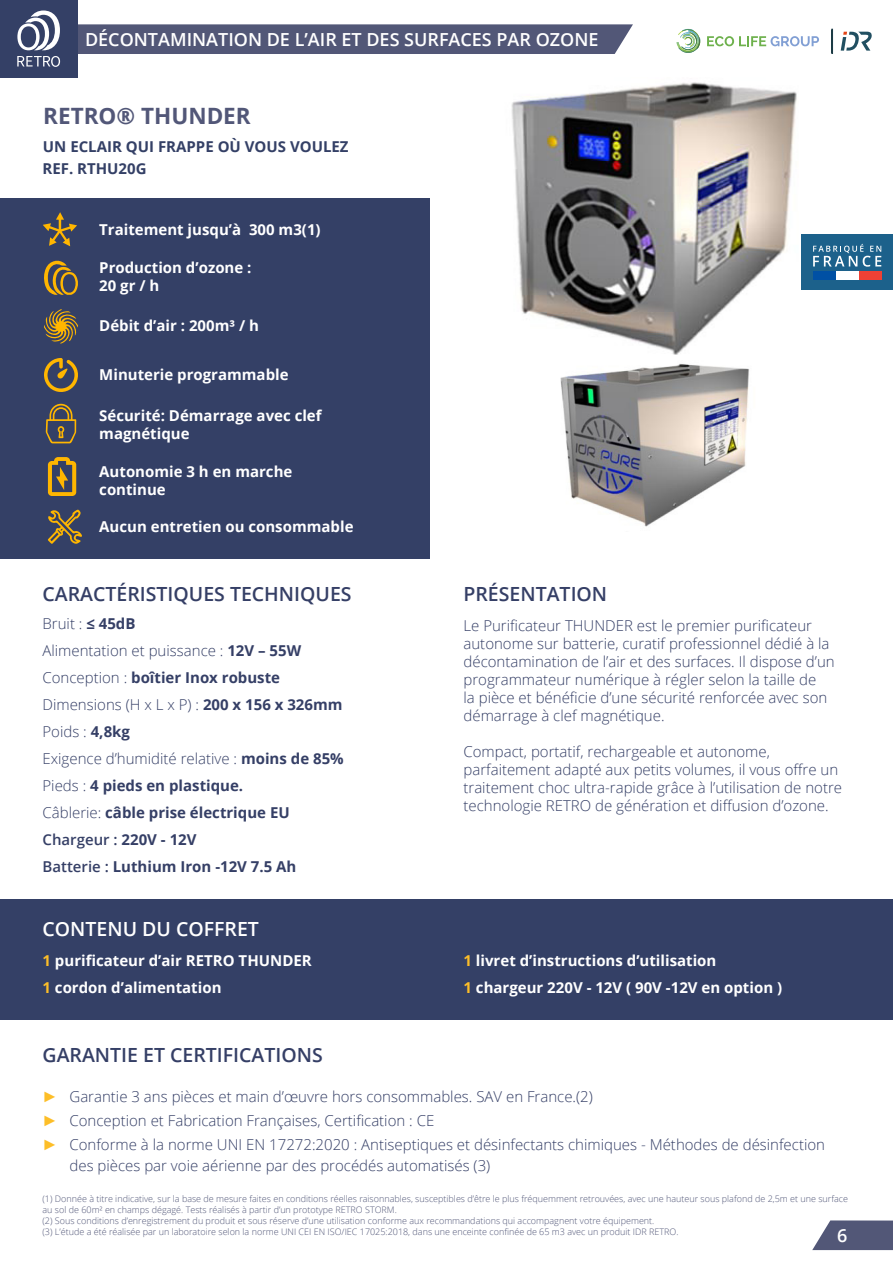
<style>
.page{position:relative;width:893px;height:1263px;background:#fff}
.page>*{position:absolute;margin:0;border:0;box-sizing:border-box;transform-origin:0 0}
.TITRE_1_RETRO{font:700 22.5px "Open Sans";color:#525778}
.Title_2_White_retro{font:600 19.5px "Open Sans";color:#353f66}
.Title_2_Dark_Backgro{font:600 19.5px "Open Sans";color:#fff}
.t1{font:600 18px "Open Sans";color:#fff}
.Standard_White_Retro{font:300 15px/18px "Open Sans";color:#353f66}
.Standard_Dark_bold_r{font:700 15px "Open Sans";color:#fff}
.Retro_List{font:300 15px "Open Sans";color:#353f66}
.Retro_List-2{font:700 15px "Open Sans";color:#353f66}
.Titre_3_white_retro{font:700 15px "Open Sans";color:#344066}
.Retro_List-3{font:600 15px "Open Sans";color:#353f66}
.small_white_retro{font:300 9px/10.8px "Open Sans";color:#525778}
.s1{font-weight:700}
.s2{font-weight:300}
.s3{font-weight:600}
.s4{color:#fdbe28}
.s5{font-family:"Arial";font-weight:400;color:#fdbe28}
</style>
<div class="page">
<div style="left:77px;top:24px;width:556px;height:30px;background:#525777"></div>
<svg style="left:812px;top:1220px;width:81px;height:30px;background:#686c88"></svg>
<div style="left:0;top:0;width:77px;height:77px;background:#344066"></div>
<svg style="left:17px;top:56px;width:43px;height:11px"></svg>
<svg style="left:17px;top:11px;width:43px;height:39px"></svg>
<svg style="left:841px;top:32px;width:31px;height:19px"></svg>
<svg style="left:707px;top:36px;width:112px;height:10px"></svg>
<svg style="left:679px;top:29px;width:22px;height:24px"></svg>
<div style="left:831px;top:29px;width:2px;height:25px;border:2px solid #1c3b45"></div>
<div style="left:0;top:899px;width:893px;height:121px;background:#344066"></div>
<div style="left:0;top:198px;width:429px;height:360px;background:#344066"></div>
<img style="left:511px;top:82px;width:286px;height:273px">
<img style="left:560px;top:364px;width:189px;height:163px">
<svg style="left:44px;top:309px;width:34px;height:34px"></svg>
<svg style="left:43px;top:212px;width:34px;height:34px"></svg>
<svg style="left:48px;top:509px;width:34px;height:35px"></svg>
<svg style="left:44px;top:261px;width:34px;height:34px"></svg>
<svg style="left:44px;top:358px;width:34px;height:34px"></svg>
<svg style="left:46px;top:404px;width:30px;height:39px"></svg>
<svg style="left:48px;top:457px;width:28px;height:39px"></svg>
<div style="left:801px;top:234px;width:92px;height:56px;background:#1c618b"></div>
<svg style="left:813px;top:244px;width:68px;height:23px"></svg>
<div style="left:813px;top:271px;width:23px;height:9px;background:#0050a4"></div>
<div style="left:836px;top:271px;width:23px;height:9px;background:#fff"></div>
<div style="left:859px;top:271px;width:22px;height:9px;background:#ef4135"></div>
<p class="t1" style="left:85px;top:27px;width:515px">DÉCONTAMINATION DE L’AIR ET DES SURFACES PAR OZONE</p>
<p class="TITRE_1_RETRO" style="left:43px;top:100px;width:209px">RETRO® THUNDER</p>
<p class="Titre_3_white_retro" style="left:43px;top:136px;width:307px">UN ECLAIR QUI FRAPPE OÙ VOUS VOULEZ</p>
<p class="Titre_3_white_retro" style="left:43px;top:158px;width:106px">REF. RTHU20G</p>
<p class="Standard_Dark_bold_r" style="left:99px;top:219px;width:223px">Traitement jusqu’à 300 m3(1)</p>
<p class="Standard_Dark_bold_r" style="left:99px;top:257px;width:154px">Production d’ozone :</p>
<p class="Standard_Dark_bold_r" style="left:99px;top:275px;width:62px">20 gr / h</p>
<p class="Standard_Dark_bold_r" style="left:99px;top:315px;width:161px">Débit d’air : 200m³ / h</p>
<p class="Standard_Dark_bold_r" style="left:99px;top:364px;width:191px">Minuterie programmable</p>
<p class="Standard_Dark_bold_r" style="left:99px;top:405px;width:224px">Sécurité: Démarrage avec clef</p>
<p class="Standard_Dark_bold_r" style="left:99px;top:423px;width:92px">magnétique</p>
<p class="Standard_Dark_bold_r" style="left:99px;top:461px;width:195px">Autonomie 3 h en marche</p>
<p class="Standard_Dark_bold_r" style="left:99px;top:479px;width:68px">continue</p>
<p class="Standard_Dark_bold_r" style="left:99px;top:516px;width:256px">Aucun entretien ou consommable</p>
<p class="Title_2_White_retro" style="left:43px;top:580px;width:311px">CARACTÉRISTIQUES TECHNIQUES</p>
<p class="Title_2_White_retro" style="left:463px;top:580px;width:145px">PRÉSENTATION</p>
<p class="Retro_List" style="left:43px;top:613px;width:95px">Bruit : <span class="s1">≤ 45dB</span></p>
<p class="Retro_List" style="left:43px;top:640px;width:260px">Alimentation et puissance : <span class="s1">12V – 55W</span></p>
<p class="Retro_List-2" style="left:43px;top:667px;width:239px"><span class="s2">Conception :</span> boîtier Inox robuste</p>
<p class="Retro_List" style="left:43px;top:694px;width:301px">Dimensions (H x L x P) : <span class="s1">200 x 156 x 326mm</span></p>
<p class="Retro_List" style="left:43px;top:721px;width:89px">Poids : <span class="s1">4,8kg</span></p>
<p class="Retro_List" style="left:43px;top:748px;width:303px">Exigence d’humidité relative : <span class="s1">moins de 85%</span></p>
<p class="Retro_List-2" style="left:43px;top:775px;width:202px"><span class="s2">Pieds :</span> 4 pieds en plastique.</p>
<p class="Retro_List-2" style="left:43px;top:802px;width:249px"><span class="s2">Câblerie:</span> câble prise électrique EU</p>
<p class="Retro_List-3" style="left:43px;top:829px;width:156px">Chargeur : <span class="s1">220V - 12V</span></p>
<p class="Retro_List-2" style="left:43px;top:856px;width:255px"><span class="s3">Batterie :</span> Luthium Iron -12V 7.5 Ah</p>
<p class="Title_2_Dark_Backgro" style="left:43px;top:915px;width:218px">CONTENU DU COFFRET</p>
<p class="Standard_Dark_bold_r" style="left:43px;top:950px;width:271px"><span class="s4">1</span> purificateur d’air RETRO THUNDER</p>
<p class="Standard_Dark_bold_r" style="left:43px;top:977px;width:181px"><span class="s4">1</span> cordon d’alimentation</p>
<p class="Title_2_White_retro" style="left:43px;top:1041px;width:282px">GARANTIE ET CERTIFICATIONS</p>
<p class="Standard_White_Retro" style="left:463px;top:616px;width:373px">Le Purificateur THUNDER est le premier purificateur autonome sur batterie, curatif professionnel dédié à la décontamination de l’air et des surfaces. Il dispose d’un programmateur numérique à régler selon la taille de<br>la pièce et bénéficie d’une sécurité renforcée avec son démarrage à clef magnétique.</p>
<p class="Standard_White_Retro" style="left:463px;top:742px;width:380px">Compact, portatif, rechargeable et autonome, parfaitement adapté aux petits volumes, il vous offre un traitement choc ultra-rapide grâce à l’utilisation de notre technologie RETRO de génération et diffusion d’ozone.</p>
<p class="Standard_Dark_bold_r" style="left:463px;top:950px;width:254px"><span class="s4">1</span> livret d’instructions d’utilisation</p>
<p class="Standard_Dark_bold_r" style="left:463px;top:977px;width:320px"><span class="s4">1</span> chargeur 220V - 12V ( 90V -12V en option )</p>
<p class="Standard_White_Retro" style="left:43px;top:1087px;width:552px"><span class="s5">►</span> Garantie 3 ans pièces et main d’œuvre hors consommables. SAV en France.(2)</p>
<p class="Standard_White_Retro" style="left:43px;top:1111px;width:393px"><span class="s5">►</span> Conception et Fabrication Françaises, Certification : CE</p>
<p class="Standard_White_Retro" style="left:70px;top:1133px;width:757px;line-height:21px;text-indent:-27px"><span class="s5">►</span> Conforme à la norme UNI EN 17272:2020 : Antiseptiques et désinfectants chimiques - Méthodes de désinfection des pièces par voie aérienne par des procédés automatisés (3)</p>
<p class="small_white_retro" style="left:43px;top:1193px;width:807px">(1) Donnée à titre indicative, sur la base de mesure faites en conditions réelles raisonnables, susceptibles d’être le plus fréquemment retrouvées, avec une hauteur sous plafond de 2,5m et une surface au sol de 60m² en champs dégagé. Tests réalisés à partir d’un prototype RETRO STORM.</p>
<p class="small_white_retro" style="left:43px;top:1215px;width:613px">(2) Sous conditions d’enregistrement du produit et sous réserve d’une utilisation conforme aux recommandations qui accompagnent votre équipement.</p>
<p class="small_white_retro" style="left:43px;top:1226px;width:638px">(3) L’étude a été réalisée par un laboratoire selon la norme UNI CEI EN ISO/IEC 17025:2018, dans une enceinte confinée de 65 m3 avec un produit IDR RETRO.</p>
<p class="t1" style="left:837px;top:1223px;width:12px">6</p>
</div>
